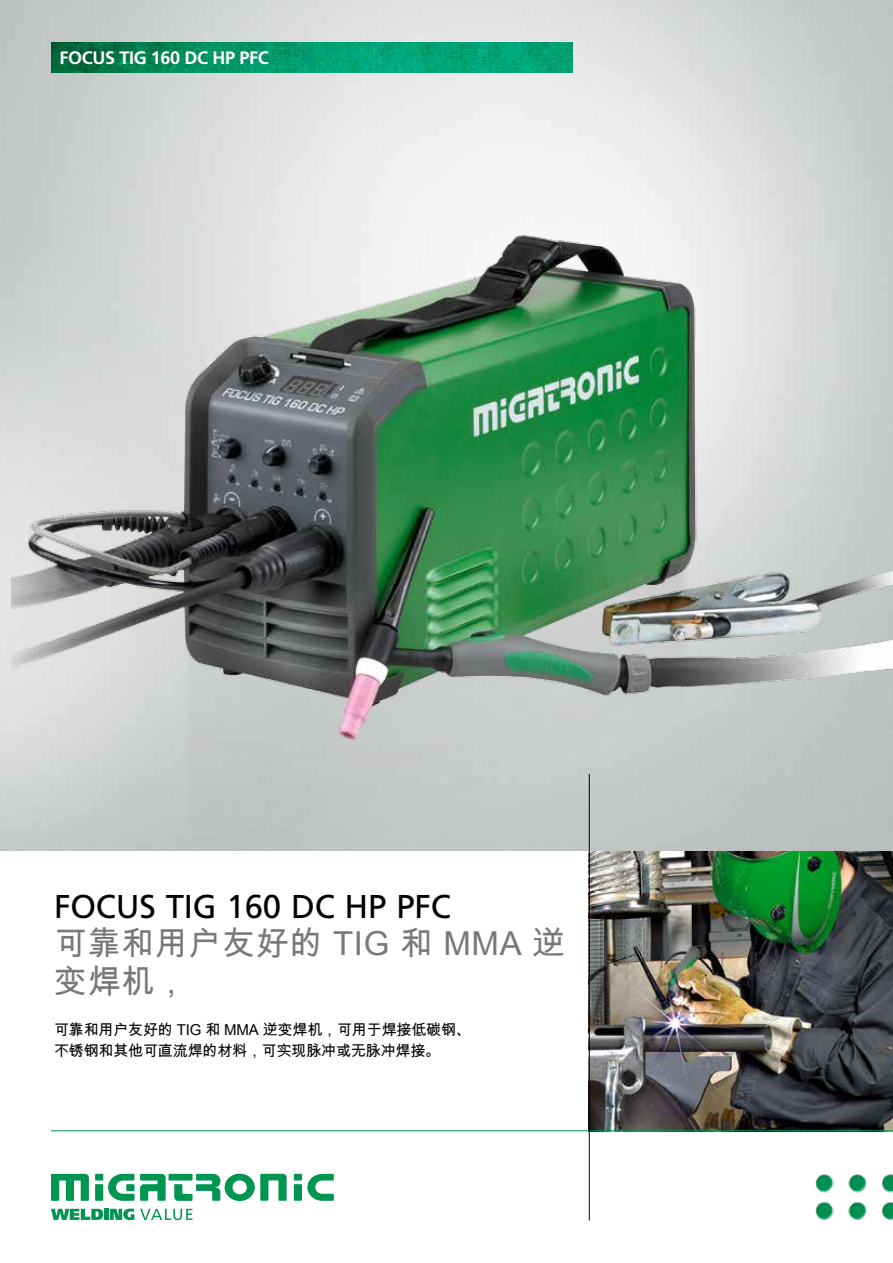
<style>
.page{position:relative;width:893px;height:1263px;background:#fff}
.page>*{position:absolute;margin:0;border:0;box-sizing:border-box;transform-origin:0 0}
.t1{font:33px/37.5px "Arial Unicode MS";letter-spacing:.02em;color:#77787b}
.t2{font:33px "Frutiger LT Pro";letter-spacing:-.005em;color:#000}
.t3{font:700 18px "Frutiger LT Pro";letter-spacing:-.02em;color:#fff}
.t4{font:15px/21px "Arial Unicode MS";letter-spacing:-.01em;color:#000}
</style>
<div class="page">
<img style="left:590px;top:850px;width:303px;height:280px">
<img style="left:0;top:0;width:893px;height:850px">
<div style="left:167px;top:753px;width:538px;height:98px;background:#c3c7c6"></div>
<img style="left:11px;top:221px;width:882px;height:532px">
<img style="left:51px;top:43px;width:522px;height:29px">
<div style="left:95px;top:1174px;width:8px;height:6px;background:#009551"></div>
<div style="left:95px;top:1184px;width:8px;height:17px;background:#009551"></div>
<div style="left:294px;top:1174px;width:8px;height:6px;background:#009551"></div>
<div style="left:294px;top:1184px;width:8px;height:17px;background:#009551"></div>
<svg style="left:108px;top:1174px;width:26px;height:27px"></svg>
<svg style="left:307px;top:1174px;width:27px;height:27px"></svg>
<svg style="left:140px;top:1174px;width:26px;height:27px"></svg>
<svg style="left:51px;top:1174px;width:38px;height:27px"></svg>
<div style="left:169px;top:1174px;width:24px;height:6px;background:#009551"></div>
<svg style="left:174px;top:1174px;width:113px;height:27px"></svg>
<svg style="left:51px;top:1209px;width:52px;height:11px"></svg>
<div style="left:104px;top:1209px;width:5px;height:11px;background:#009551"></div>
<svg style="left:110px;top:1208px;width:24px;height:12px"></svg>
<svg style="left:140px;top:1209px;width:52px;height:11px"></svg>
<img style="left:815px;top:1174px;width:78px;height:46px">
<hr style="left:51px;top:1130px;width:842px;height:1px;background:#009551">
<hr style="left:589px;top:774px;width:1px;height:446px;background:#000">
<p class="t3" style="left:60px;top:47px;width:211px">FOCUS TIG 160 DC HP PFC</p>
<h1 class="t2" style="left:54px;top:887px;width:399px">FOCUS TIG 160 DC HP PFC</h1>
<h1 class="t1" style="left:54px;top:924px;width:513px">可靠和用户友好的 TIG 和 MMA 逆变焊机，</h1>
<p class="t4" style="left:54px;top:1019px;width:418px">可靠和用户友好的 TIG 和 MMA 逆变焊机，可用于焊接低碳钢、不锈钢和其他可直流焊的材料，可实现脉冲或无脉冲焊接。</p>
</div>
